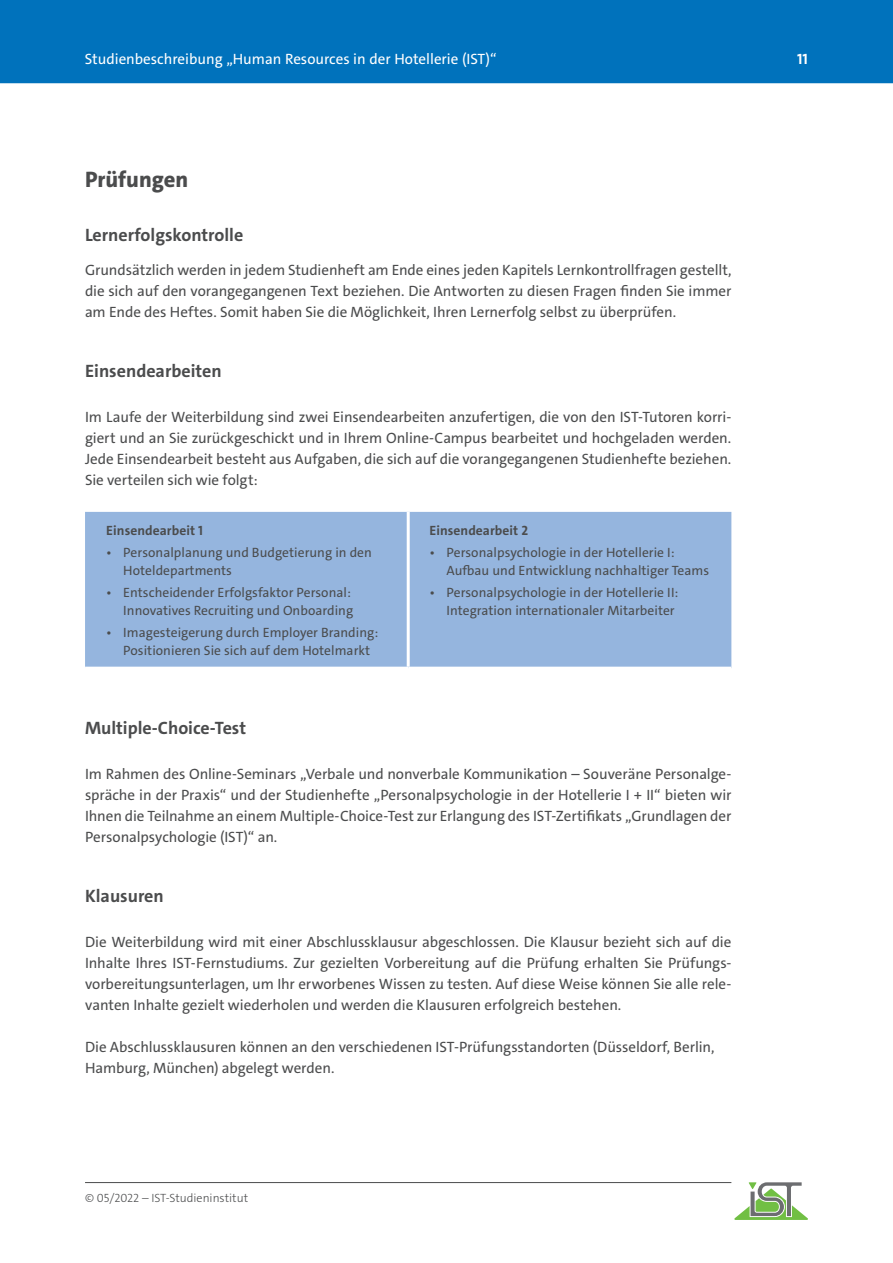
<style>
.page{position:relative;width:893px;height:1263px;background:#fff}
.page>*{position:absolute;margin:0;border:0;box-sizing:border-box;transform-origin:0 0}
.t1{font:800 22.5px "The Sans C4 s";color:#4b4c4d}
.t2{font:700 18px "The Sans C4 s";color:#4b4c4d}
.t3{font:15px/21px "The Sans C4 s";letter-spacing:-.005em;color:#4b4c4d;text-align:justify}
.t4{font:15px "The Sans C4 s";color:#fff}
.t5{font:700 15px "The Sans C4 s";color:#fff}
.t6{font:13.5px/18px "The Sans C4 s";letter-spacing:.005em;color:#4b4c4d}
.t7{font:700 13.5px "The Sans C4 s";letter-spacing:.005em;color:#4b4c4d}
.t8{font:300 12px "The Sans C4 s";color:#4b4c4d}
</style>
<div class="page">
<hr style="left:85px;top:1182px;width:646px;height:1px;background:#4b4c4d">
<svg style="left:734px;top:1182px;width:74px;height:38px"></svg>
<div style="left:0;top:0;width:893px;height:83px;background:#0072bc"></div>
<div style="left:85px;top:512px;width:646px;height:155px;background:#95b5de"></div>
<hr style="left:407px;top:512px;width:3px;height:155px;background:#fff">
<p class="t4" style="left:85px;top:49px;width:413px">Studienbeschreibung „Human Resources in der Hotellerie (IST)“</p>
<p class="t5" style="left:797px;top:49px;width:12px">11</p>
<h1 class="t1" style="left:85px;top:165px;width:105px">Prüfungen</h1>
<p class="t2" style="left:85px;top:223px;width:160px">Lernerfolgskontrolle</p>
<p class="t3" style="left:85px;top:259px;width:648px">Grundsätzlich werden in jedem Studienheft am Ende eines jeden Kapitels Lernkontrollfragen gestellt, die sich auf den vorangegangenen Text beziehen. Die Antworten zu diesen Fragen finden Sie immer am Ende des Heftes. Somit haben Sie die Möglichkeit, Ihren Lernerfolg selbst zu überprüfen.</p>
<p class="t2" style="left:85px;top:359px;width:138px">Einsendearbeiten</p>
<p class="t3" style="left:85px;top:406px;width:648px">Im Laufe der Weiterbildung sind zwei Einsendearbeiten anzufertigen, die von den IST-Tutoren korri&shy;giert und an Sie zurückgeschickt und in Ihrem Online-Campus bearbeitet und hochgeladen werden.<br>Jede Einsendearbeit besteht aus Aufgaben, die sich auf die vorangegangenen Studienhefte beziehen.<br>Sie verteilen sich wie folgt:</p>
<p class="t7" style="left:106px;top:521px;width:98px">Einsendearbeit 1</p>
<p class="t6" style="left:123px;top:543px;width:250px;text-indent:-17px">• Personalplanung und Budgetierung in den<br>Hoteldepartments</p>
<p class="t6" style="left:106px;top:584px;width:248px;text-align:right">• Entscheidender Erfolgsfaktor Personal:<br>Innovatives Recruiting und Onboarding</p>
<p class="t6" style="left:123px;top:624px;width:257px;text-indent:-17px">• Imagesteigerung durch Employer Branding:<br>Positionieren Sie sich auf dem Hotelmarkt</p>
<p class="t7" style="left:429px;top:521px;width:100px">Einsendearbeit 2</p>
<p class="t6" style="left:446px;top:543px;width:264px;text-indent:-17px">• Personalpsychologie in der Hotellerie I:<br>Aufbau und Entwicklung nachhaltiger Teams</p>
<p class="t6" style="left:429px;top:584px;width:250px;text-align:right">• Personalpsychologie in der Hotellerie II:<br>Integration internationaler Mitarbeiter</p>
<p class="t2" style="left:85px;top:716px;width:163px">Multiple-Choice-Test</p>
<p class="t3" style="left:85px;top:763px;width:648px">Im Rahmen des Online-Seminars „Verbale und nonverbale Kommunikation – Souveräne Personalge&shy;spräche in der Praxis“ und der Studienhefte „Personalpsychologie in der Hotellerie I + II“ bieten wir Ihnen die Teilnahme an einem Multiple-Choice-Test zur Erlangung des IST-Zertifikats „Grundlagen der Personalpsychologie (IST)“ an.</p>
<p class="t2" style="left:85px;top:884px;width:80px">Klausuren</p>
<p class="t3" style="left:85px;top:931px;width:648px">Die Weiterbildung wird mit einer Abschlussklausur abgeschlossen. Die Klausur bezieht sich auf die Inhalte Ihres IST-Fernstudiums. Zur gezielten Vorbereitung auf die Prüfung erhalten Sie Prüfungs&shy;vorbereitungsunterlagen, um Ihr erworbenes Wissen zu testen. Auf diese Weise können Sie alle rele&shy;vanten Inhalte gezielt wiederholen und werden die Klausuren erfolgreich bestehen.</p>
<p class="t3" style="left:85px;top:1036px;width:631px">Die Abschlussklausuren können an den verschiedenen IST-Prüfungsstandorten (Düsseldorf, Berlin,<br>Hamburg, München) abgelegt werden.</p>
<p class="t8" style="left:85px;top:1190px;width:165px">© 05/2022 – IST-Studieninstitut</p>
</div>
